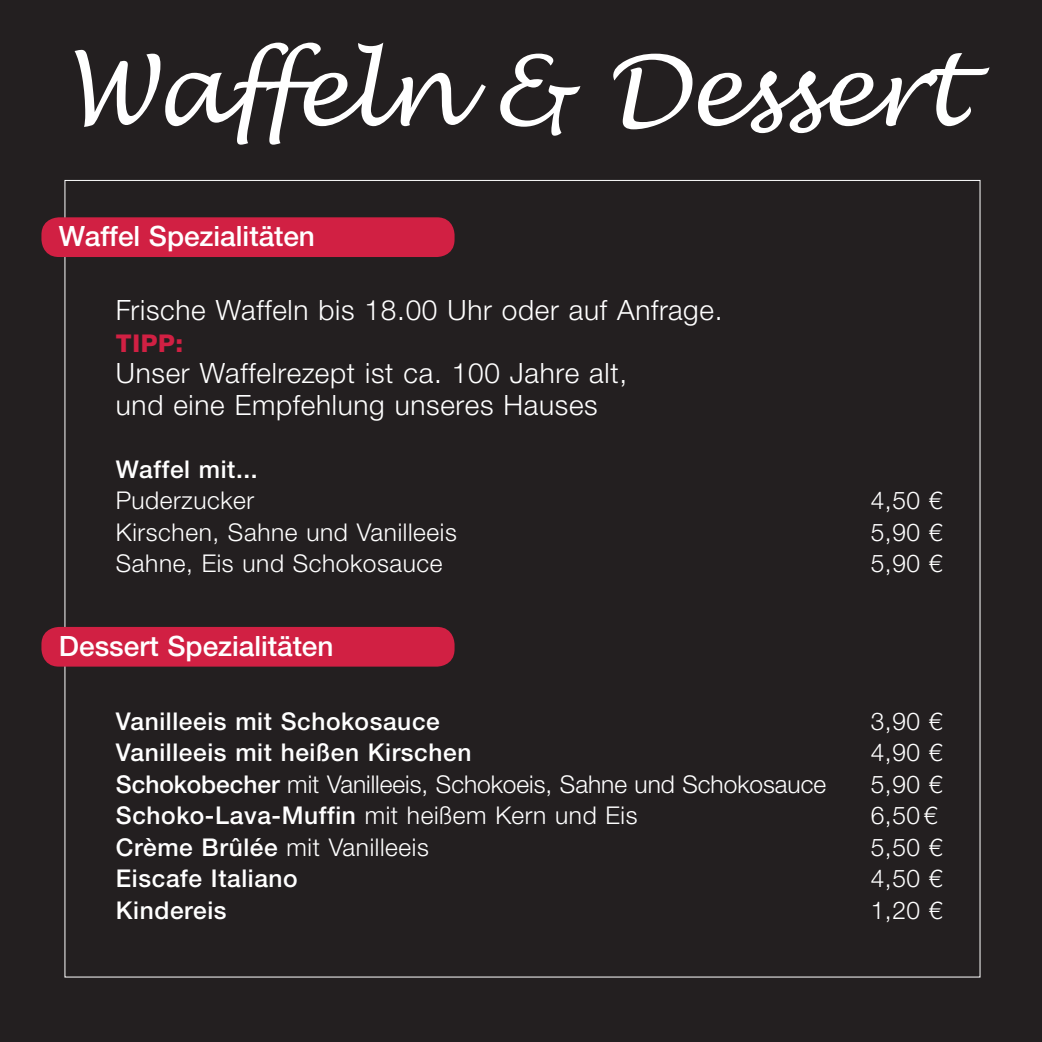
<style>
.page{position:relative;width:1042px;height:1042px;background:#231f20}
.page>*{position:absolute;margin:0;border:0;box-sizing:border-box;transform-origin:0 0}
.t1{font:italic 96.25px "Lucida Handwriting";letter-spacing:-.025em;color:#fff}
.t2{font:300 28px/31.5px "Helvetica Neue LTW1 G";letter-spacing:.025em;color:#fff}
.t3{font:500 28px "Helvetica Neue LTW1 G";color:#fff}
.t4{font:300 24.5px "Helvetica Neue LTW1 G";letter-spacing:.025em;color:#fff}
.t5{font:500 24.5px "Helvetica Neue LTW1 G";letter-spacing:.025em;color:#fff}
.t6{font:300 24.5px "Helvetica Neue LTW1 G";color:#fff}
.t7{font:800 24.5px "Helvetica Neue LTW1 G";color:#d12043}
.s1{font-weight:500}
</style>
<div class="page">
<div style="left:41px;top:217px;width:413px;height:40px;background:#d12043;border-radius:18px"></div>
<div style="left:41px;top:627px;width:413px;height:39px;background:#d12043;border-radius:18px"></div>
<h1 class="t1" style="left:65px;top:33px;width:900px">Waffeln &amp; Dessert</h1>
<p class="t3" style="left:59px;top:219px;width:258px">Waffel Spezialitäten</p>
<p class="t2" style="left:116px;top:294px;width:608px">Frische Waffeln bis 18.00 Uhr oder auf Anfrage.</p>
<p class="t7" style="left:116px;top:328px;width:69px">TIPP:</p>
<p class="t2" style="left:116px;top:357px;width:513px">Unser Waffelrezept ist ca. 100 Jahre alt, und eine Empfehlung unseres Hauses</p>
<p class="t5" style="left:116px;top:454px;width:143px">Waffel mit...</p>
<p class="t4" style="left:116px;top:485px;width:140px">Puderzucker</p>
<p class="t4" style="left:871px;top:485px;width:73px">4,50 €</p>
<p class="t4" style="left:116px;top:517px;width:342px">Kirschen, Sahne und Vanilleeis</p>
<p class="t4" style="left:871px;top:517px;width:73px">5,90 €</p>
<p class="t4" style="left:116px;top:548px;width:328px">Sahne, Eis und Schokosauce</p>
<p class="t4" style="left:871px;top:548px;width:73px">5,90 €</p>
<p class="t3" style="left:59px;top:629px;width:276px">Dessert Spezialitäten</p>
<p class="t5" style="left:116px;top:706px;width:325px">Vanilleeis mit Schokosauce</p>
<p class="t4" style="left:871px;top:706px;width:73px">3,90 €</p>
<p class="t5" style="left:116px;top:738px;width:357px">Vanilleeis mit heißen Kirschen</p>
<p class="t4" style="left:871px;top:737px;width:73px">4,90 €</p>
<p class="t6" style="left:116px;top:769px;width:712px"><span class="s1">Schokobecher</span> mit Vanilleeis, Schokoeis, Sahne und Schokosauce</p>
<p class="t4" style="left:871px;top:769px;width:73px">5,90 €</p>
<p class="t4" style="left:116px;top:800px;width:523px"><span class="s1">Schoko-Lava-Muffin</span> mit heißem Kern und Eis</p>
<p class="t4" style="left:871px;top:800px;width:68px">6,50 €</p>
<p class="t4" style="left:116px;top:832px;width:314px"><span class="s1">Crème Brûlée</span> mit Vanilleeis</p>
<p class="t4" style="left:871px;top:832px;width:73px">5,50 €</p>
<p class="t5" style="left:116px;top:864px;width:183px">Eiscafe Italiano</p>
<p class="t4" style="left:871px;top:863px;width:73px">4,50 €</p>
<p class="t5" style="left:116px;top:895px;width:112px">Kindereis</p>
<p class="t4" style="left:871px;top:895px;width:73px">1,20 €</p>
</div>
